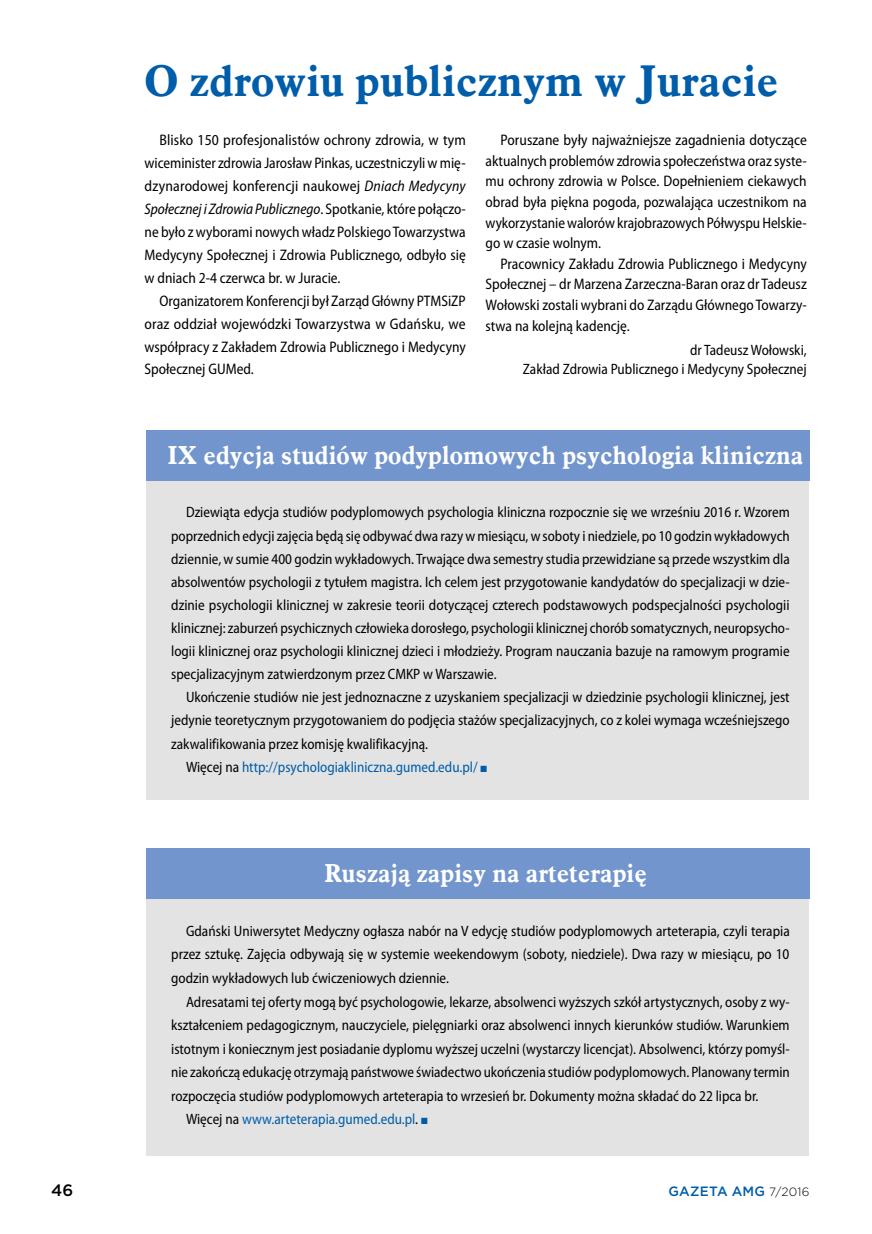
<style>
.page{position:relative;width:872px;height:1234px;background:#fff}
.page>*{position:absolute;margin:0;border:0;box-sizing:border-box;transform-origin:0 0}
.t1{font:700 43.5px "Aldine 721 EU";letter-spacing:.005em;color:#005da9}
.t2{font:700 25.5px "Aldine 721 EU";letter-spacing:.005em;color:#fff}
.t3{font:500 16.5px "Gotham";color:#000}
.t4{font:semi-condensed 15.3px/23px "Myriad Pro";color:#000;text-align:justify}
.t5{font:semi-condensed 15.3px/23px "Myriad Pro";color:#000;text-align:justify;scale:.96 1}
.t6{font:semi-condensed 15px/23.1px "Myriad Pro";color:#000;text-align:justify;scale:.96 1}
.t7{font:semi-condensed 15px "Myriad Pro";color:#000;scale:.95 1}
.t8{font:semi-condensed 15px "Myriad Pro";color:#005da9;scale:.96 1}
.t9{font:500 13.5px "Gotham";letter-spacing:.015em;color:#005da9}
.s1{font-style:italic}
.s2{color:#000}
.s3{font-weight:300;font-size:12px;color:#000}
</style>
<div class="page">
<div style="left:146px;top:430px;width:663px;height:369px;background:#e3e3e3"></div>
<div style="left:146px;top:849px;width:663px;height:306px;background:#e3e3e3"></div>
<div style="left:146px;top:430px;width:663px;height:50px;background:#7295cd"></div>
<div style="left:146px;top:848px;width:663px;height:50px;background:#7295cd"></div>
<h1 class="t1" style="left:145px;top:54px;width:635px">O zdrowiu publicznym w Juracie</h1>
<p class="t4" style="left:485px;top:130px;width:323px;line-height:20.5px;text-indent:15px">Poruszane były najważniejsze zagadnienia dotyczące aktualnych problemów zdrowia społeczeństwa oraz syste&shy;mu ochrony zdrowia w Polsce. Dopełnieniem ciekawych obrad była piękna pogoda, pozwalająca uczestnikom na wykorzystanie walorów krajobrazowych Półwyspu Helskie&shy;go w czasie wolnym.</p>
<p class="t5" style="left:485px;top:253px;width:336px;line-height:20.5px;text-indent:15px">Pracownicy Zakładu Zdrowia Publicznego i Medycyny Społecznej – dr Marzena Zarzeczna-Baran oraz dr Tadeusz Wołowski zostali wybrani do Zarządu Głównego Towarzy&shy;stwa na kolejną kadencję.</p>
<p class="t6" style="left:523px;top:339px;width:297px;line-height:19.8px;text-align:right">dr Tadeusz Wołowski,<br>Zakład Zdrowia Publicznego i Medycyny Społecznej</p>
<p class="t4" style="left:145px;top:128px;width:323px;text-indent:15px">Blisko 150 profesjonalistów ochrony zdrowia, w tym wiceminister zdrowia Jarosław Pinkas, uczestniczyli w mię&shy;dzynarodowej konferencji naukowej <span class="s1">Dniach Medycyny Społecznej i Zdrowia Publicznego</span>. Spotkanie, które połączo&shy;ne było z wyborami nowych władz Polskiego Towarzystwa Medycyny Społecznej i Zdrowia Publicznego, odbyło się w dniach 2-4 czerwca br. w Juracie.</p>
<p class="t5" style="left:145px;top:289px;width:336px;text-indent:15px">Organizatorem Konferencji był Zarząd Główny PTMSiZP oraz oddział wojewódzki Towarzystwa w Gdańsku, we współpracy z Zakładem Zdrowia Publicznego i Medycyny Społecznej GUMed.</p>
<h2 class="t2" style="left:168px;top:439px;width:637px">IX edycja studiów podyplomowych psychologia kliniczna</h2>
<p class="t6" style="left:171px;top:500px;width:646px;text-indent:15px">Dziewiąta edycja studiów podyplomowych psychologia kliniczna rozpocznie się we wrześniu 2016 r. Wzorem poprzednich edycji zajęcia będą się odbywać dwa razy w miesiącu, w soboty i niedziele, po 10 godzin wykładowych dziennie, w sumie 400 godzin wykładowych. Trwające dwa semestry studia przewidziane są przede wszystkim dla absolwentów psychologii z tytułem magistra. Ich celem jest przygotowanie kandydatów do specjalizacji w dzie&shy;dzinie psychologii klinicznej w zakresie teorii dotyczącej czterech podstawowych podspecjalności psychologii klinicznej: zaburzeń psychicznych człowieka dorosłego, psychologii klinicznej chorób somatycznych, neuropsycho&shy;logii klinicznej oraz psychologii klinicznej dzieci i młodzieży. Program nauczania bazuje na ramowym programie specjalizacyjnym zatwierdzonym przez CMKP w Warszawie.</p>
<p class="t6" style="left:186px;top:685px;width:630px">Ukończenie studiów nie jest jednoznaczne z uzyskaniem specjalizacji w dziedzinie psychologii klinicznej, jest</p>
<p class="t6" style="left:171px;top:708px;width:646px">jedynie teoretycznym przygotowaniem do podjęcia stażów specjalizacyjnych, co z kolei wymaga wcześniejszego</p>
<p class="t6" style="left:171px;top:731px;width:269px">zakwalifikowania przez komisję kwalifikacyjną.</p>
<p class="t8" style="left:186px;top:757px;width:315px"><span class="s2">Więcej na</span> http://psychologiakliniczna.gumed.edu.pl/ ■</p>
<h2 class="t2" style="left:324px;top:857px;width:324px">Ruszają zapisy na arteterapię</h2>
<p class="t6" style="left:171px;top:918px;width:646px;line-height:23.5px;text-indent:15px">Gdański Uniwersytet Medyczny ogłasza nabór na V edycję studiów podyplomowych arteterapia, czyli terapia przez sztukę. Zajęcia odbywają się w systemie weekendowym (soboty, niedziele). Dwa razy w miesiącu, po 10 godzin wykładowych lub ćwiczeniowych dziennie.</p>
<p class="t6" style="left:186px;top:989px;width:630px">Adresatami tej oferty mogą być psychologowie, lekarze, absolwenci wyższych szkół artystycznych, osoby z wy-</p>
<p class="t6" style="left:171px;top:1013px;width:646px">kształceniem pedagogicznym, nauczyciele, pielęgniarki oraz absolwenci innych kierunków studiów. Warunkiem</p>
<p class="t6" style="left:171px;top:1036px;width:646px">istotnym i koniecznym jest posiadanie dyplomu wyższej uczelni (wystarczy licencjat). Absolwenci, którzy pomyśl-</p>
<p class="t7" style="left:171px;top:1062px;width:652px">nie zakończą edukację otrzymają państwowe świadectwo ukończenia studiów podyplomowych. Planowany termin</p>
<p class="t6" style="left:171px;top:1083px;width:613px">rozpoczęcia studiów podyplomowych arteterapia to wrzesień br. Dokumenty można składać do 22 lipca br.</p>
<p class="t8" style="left:186px;top:1109px;width:253px"><span class="s2">Więcej na</span> www.arteterapia.gumed.edu.pl<span class="s2">.</span> ■</p>
<p class="t3" style="left:51px;top:1179px;width:24px">46</p>
<p class="t9" style="left:668px;top:1182px;width:142px">GAZETA AMG <span class="s3">7/2016</span></p>
</div>
